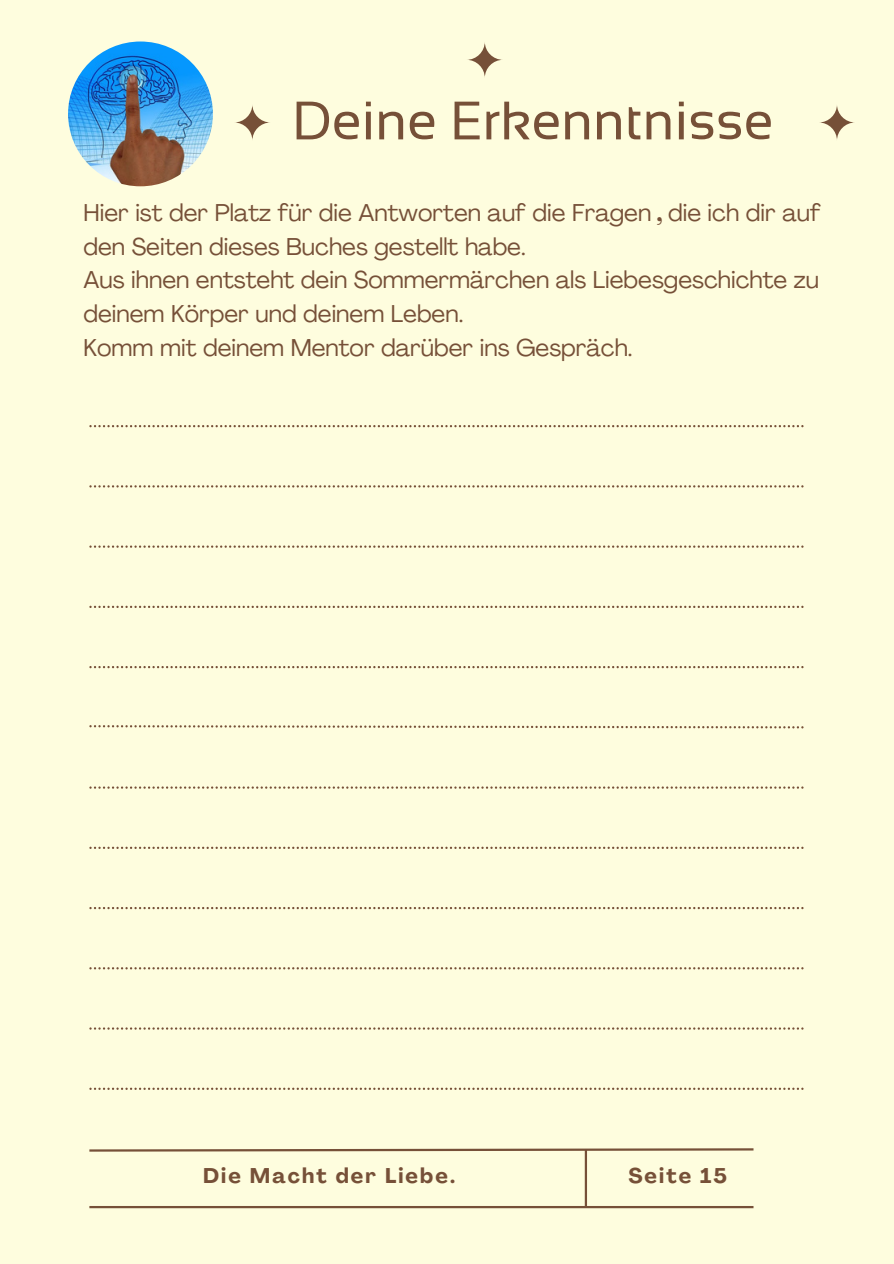
<style>
.page{position:relative;width:894px;height:1264px;background:#fff}
.page>*{position:absolute;margin:0;border:0;box-sizing:border-box;transform-origin:0 0}
.t1{font:54px "Sansation";color:#765038}
.t2{font:24px/33.8px "Agrandir";color:#765038}
.t3{font:700 21px "Agrandir";letter-spacing:.1em;color:#765038}
.s1{font-weight:700}
</style>
<div class="page">
<div style="left:0;top:0;width:893px;height:1263px;background:#fefdde"></div>
<svg style="left:89px;top:425px;width:714px;height:2px"></svg>
<svg style="left:89px;top:485px;width:714px;height:2px"></svg>
<svg style="left:89px;top:545px;width:714px;height:2px"></svg>
<svg style="left:89px;top:605px;width:714px;height:3px"></svg>
<svg style="left:89px;top:666px;width:714px;height:2px"></svg>
<svg style="left:89px;top:725px;width:714px;height:3px"></svg>
<svg style="left:89px;top:786px;width:714px;height:2px"></svg>
<svg style="left:89px;top:846px;width:714px;height:3px"></svg>
<svg style="left:89px;top:907px;width:714px;height:2px"></svg>
<svg style="left:89px;top:967px;width:714px;height:2px"></svg>
<svg style="left:89px;top:1027px;width:714px;height:2px"></svg>
<svg style="left:89px;top:1087px;width:714px;height:2px"></svg>
<svg style="left:818px;top:104px;width:37px;height:37px"></svg>
<svg style="left:466px;top:41px;width:37px;height:37px"></svg>
<hr style="left:584px;top:1149px;width:3px;height:58px;background:#765038">
<img style="left:68px;top:41px;width:145px;height:145px;border-radius:50%">
<svg style="left:234px;top:104px;width:36px;height:37px"></svg>
<svg style="left:89px;top:1148px;width:665px;height:4px"></svg>
<hr style="left:89px;top:1205px;width:664px;height:3px;background:#765038">
<p class="t1" style="left:292px;top:90px;width:482px">Deine Erkenntnisse</p>
<p class="t2" style="left:83px;top:198px;width:738px">Hier ist der Platz für die Antworten auf die Fragen <span class="s1">,</span> die ich dir auf den Seiten dieses Buches gestellt habe.<br>Aus ihnen entsteht dein Sommermärchen als Liebesgeschichte zu deinem Körper und deinem Leben.<br>Komm mit deinem Mentor darüber ins Gespräch.</p>
<h1 class="t3" style="left:203px;top:1167px;width:253px">Die Macht der Liebe.</h1>
<p class="t3" style="left:628px;top:1167px;width:100px">Seite 15</p>
</div>
